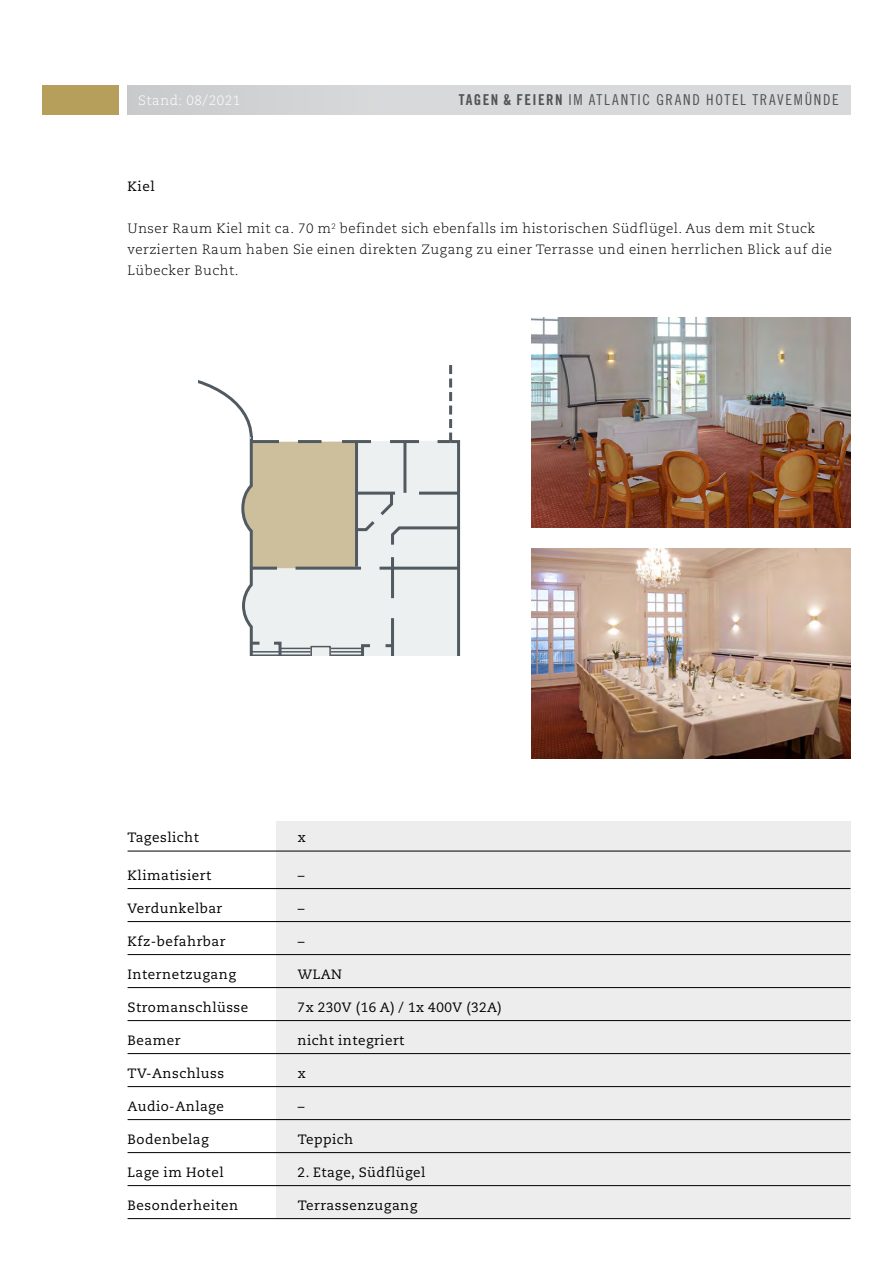
<style>
.page{position:relative;width:893px;height:1263px;background:#fff}
.page>*{position:absolute;margin:0;border:0;box-sizing:border-box;transform-origin:0 0}
.t1{font:15px "Trade Gothic Cond Eighteen";letter-spacing:.11em;color:#535355}
.t2{font:13.5px "Caecilia";letter-spacing:.04em;color:#000}
.t3{font:300 13.5px/21px "Caecilia";letter-spacing:.04em;color:#000}
.t4{font:300 13.5px "Caecilia";letter-spacing:.04em;color:#fff}
.s1{font-family:"Trade Gothic Bold Cond Twenty"}
</style>
<div class="page">
<div style="left:128px;top:85px;width:722px;height:30px;background:linear-gradient(to right,#cfd0d1,#dcdddd)"></div>
<div style="left:43px;top:85px;width:76px;height:30px;background:#b69e5b"></div>
<img style="left:531px;top:317px;width:319px;height:210px">
<div style="left:276px;top:821px;width:574px;height:397px;background:#ededee"></div>
<hr style="left:128px;top:851px;width:722px;height:1px;background:#000">
<hr style="left:128px;top:888px;width:722px;height:1px;background:#000">
<hr style="left:128px;top:921px;width:722px;height:1px;background:#000">
<hr style="left:128px;top:954px;width:722px;height:1px;background:#000">
<hr style="left:128px;top:987px;width:722px;height:1px;background:#000">
<hr style="left:128px;top:1020px;width:722px;height:1px;background:#000">
<hr style="left:128px;top:1053px;width:722px;height:1px;background:#000">
<hr style="left:128px;top:1086px;width:722px;height:1px;background:#000">
<hr style="left:128px;top:1119px;width:722px;height:1px;background:#000">
<hr style="left:128px;top:1152px;width:722px;height:1px;background:#000">
<hr style="left:128px;top:1185px;width:722px;height:1px;background:#000">
<hr style="left:128px;top:1218px;width:722px;height:1px;background:#000">
<svg style="left:198px;top:365px;width:263px;height:291px"></svg>
<img style="left:531px;top:548px;width:319px;height:210px">
<p class="t4" style="left:138px;top:93px;width:104px">Stand: 08/2021</p>
<p class="t1" style="left:459px;top:91px;width:381px"><span class="s1">TAGEN &amp; FEIERN</span> IM ATLANTIC GRAND HOTEL TRA VEMÜND E</p>
<p class="t2" style="left:128px;top:179px;width:29px">Kiel</p>
<p class="t3" style="left:128px;top:218px;width:706px">Unser Raum Kiel mit ca. 70 m<sup>2</sup> befindet sich ebenfalls im historischen Südflügel. Aus dem mit Stuck verzierten Raum haben Sie einen direkten Zugang zu einer Terrasse und einen herrlichen Blick auf die<br>Lübecker Bucht.</p>
<p class="t2" style="left:128px;top:830px;width:73px">Tageslicht</p>
<p class="t2" style="left:298px;top:830px;width:10px">x</p>
<p class="t2" style="left:128px;top:867px;width:85px">Klimatisiert</p>
<p class="t2" style="left:298px;top:867px;width:8px">–</p>
<p class="t2" style="left:128px;top:900px;width:96px">Verdunkelbar</p>
<p class="t2" style="left:298px;top:900px;width:8px">–</p>
<p class="t2" style="left:128px;top:933px;width:99px">Kfz-befahrbar</p>
<p class="t2" style="left:298px;top:933px;width:8px">–</p>
<p class="t2" style="left:128px;top:966px;width:110px">Internetzugang</p>
<p class="t2" style="left:298px;top:966px;width:46px">WLAN</p>
<p class="t2" style="left:128px;top:999px;width:122px">Stromanschlüsse</p>
<p class="t2" style="left:298px;top:999px;width:206px">7x 230V (16 A) / 1x 400V (32A)</p>
<p class="t2" style="left:128px;top:1032px;width:55px">Beamer</p>
<p class="t2" style="left:298px;top:1032px;width:108px">nicht integriert</p>
<p class="t2" style="left:128px;top:1065px;width:98px">TV-Anschluss</p>
<p class="t2" style="left:298px;top:1065px;width:10px">x</p>
<p class="t2" style="left:128px;top:1098px;width:98px">Audio-Anlage</p>
<p class="t2" style="left:298px;top:1098px;width:8px">–</p>
<p class="t2" style="left:128px;top:1131px;width:83px">Bodenbelag</p>
<p class="t2" style="left:298px;top:1131px;width:57px">Teppich</p>
<p class="t2" style="left:128px;top:1164px;width:98px">Lage im Hotel</p>
<p class="t2" style="left:298px;top:1164px;width:129px">2. Etage, Südflügel</p>
<p class="t2" style="left:128px;top:1197px;width:112px">Besonderheiten</p>
<p class="t2" style="left:298px;top:1197px;width:121px">Terrassenzugang</p>
</div>
